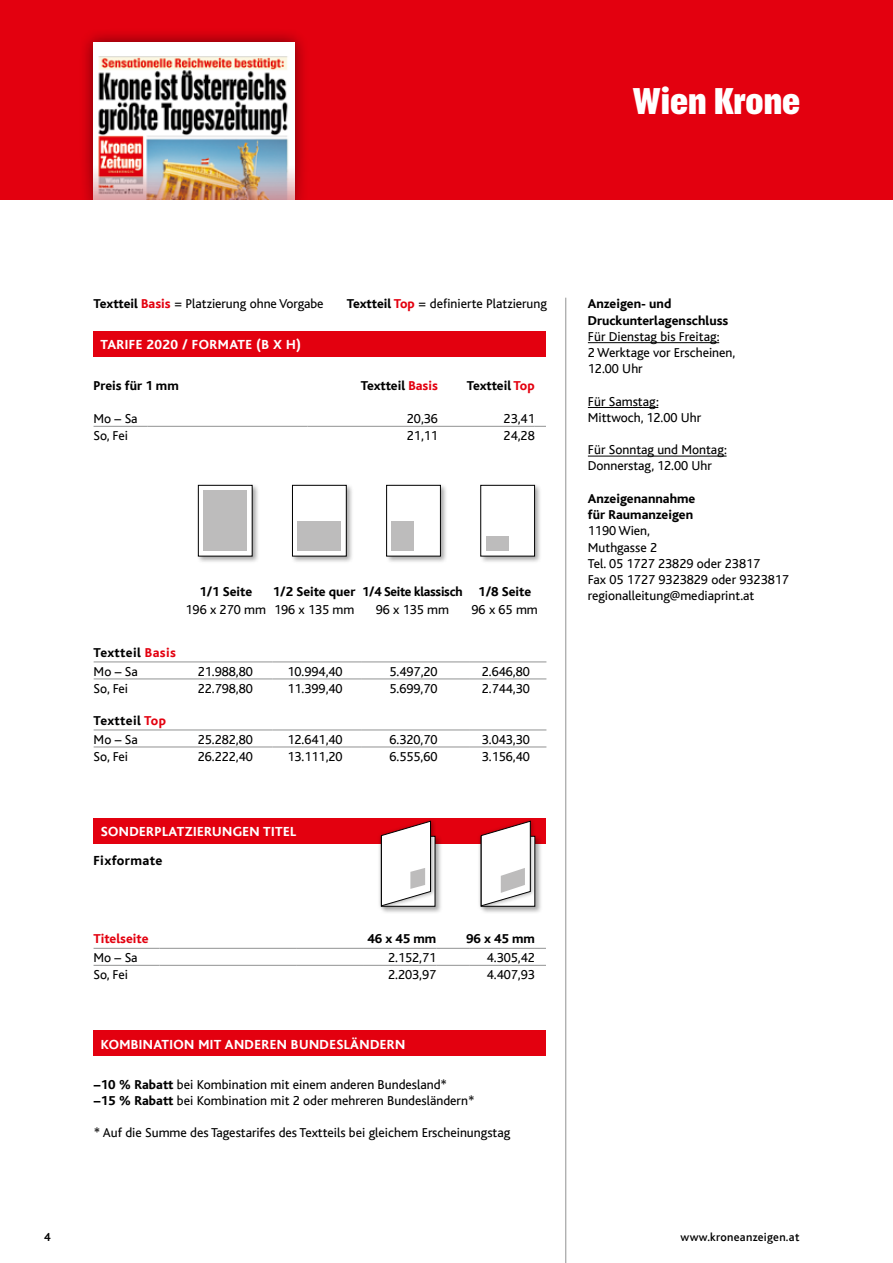
<style>
.page{position:relative;width:893px;height:1263px;background:#fff}
.page>*{position:absolute;margin:0;border:0;box-sizing:border-box;transform-origin:0 0}
.t1{font:700 condensed 36px "Placard";color:#fff}
.t2{font:800 13.8px "Bliss";letter-spacing:.03em;color:#fff}
.t3{font:800 13.8px "Bliss";letter-spacing:.03em;color:#000}
.t4{font:13.5px/16.2px "Bliss";color:#000}
.t5{font:800 13.5px/16.2px "Bliss";color:#000}
.t6{font:800 13.5px/19.2px "Bliss";letter-spacing:.03em;color:#000}
.t7{font:800 13.5px "Bliss";letter-spacing:-.02em;color:#000}
.t8{font:800 13.5px "Bliss";color:#e3000f}
.t9{font:500 12px "Bliss";letter-spacing:.025em;color:#000}
.t10{font:700 12px "Bliss";color:#000}
.s1{font-weight:800}
.s2{font-weight:800;color:#e3000f}
.s3{color:#e3000f}
.s4{font-weight:400}
</style>
<div class="page">
<div style="left:0;top:0;width:893px;height:200px;background:#e3000f"></div>
<div style="left:79px;top:28px;width:230px;height:221px;background:#000;opacity:.5"></div>
<img style="left:94px;top:43px;width:201px;height:157px">
<div style="left:0;top:200px;width:893px;height:81px;background:#fff"></div>
<hr style="left:588px;top:342px;width:131px;height:1px;background:#000">
<hr style="left:588px;top:407px;width:70px;height:1px;background:#000">
<hr style="left:588px;top:456px;width:139px;height:1px;background:#000">
<hr style="left:94px;top:679px;width:91px;height:1px;background:#919292">
<hr style="left:185px;top:679px;width:88px;height:1px;background:#919292">
<hr style="left:273px;top:679px;width:89px;height:1px;background:#919292">
<hr style="left:362px;top:679px;width:107px;height:1px;background:#919292">
<hr style="left:469px;top:679px;width:77px;height:1px;background:#919292">
<hr style="left:94px;top:662px;width:91px;height:1px;background:#919292">
<hr style="left:185px;top:662px;width:88px;height:1px;background:#919292">
<hr style="left:273px;top:662px;width:89px;height:1px;background:#919292">
<hr style="left:362px;top:662px;width:107px;height:1px;background:#919292">
<hr style="left:469px;top:662px;width:77px;height:1px;background:#919292">
<hr style="left:94px;top:730px;width:91px;height:1px;background:#919292">
<hr style="left:185px;top:730px;width:88px;height:1px;background:#919292">
<hr style="left:273px;top:730px;width:89px;height:1px;background:#919292">
<hr style="left:362px;top:730px;width:107px;height:1px;background:#919292">
<hr style="left:469px;top:730px;width:77px;height:1px;background:#919292">
<hr style="left:94px;top:747px;width:91px;height:1px;background:#919292">
<hr style="left:185px;top:747px;width:88px;height:1px;background:#919292">
<hr style="left:273px;top:747px;width:89px;height:1px;background:#919292">
<hr style="left:362px;top:747px;width:107px;height:1px;background:#919292">
<hr style="left:469px;top:747px;width:77px;height:1px;background:#919292">
<div style="left:94px;top:332px;width:452px;height:25px;background:#e3000f"></div>
<div style="left:291px;top:483px;width:63px;height:81px;background:#000;opacity:.35"></div>
<div style="left:292px;top:485px;width:54px;height:71px;background:#fff"></div>
<div style="left:292px;top:485px;width:54px;height:71px;border:1px solid #000"></div>
<div style="left:298px;top:521px;width:43px;height:30px;background:#bdbcbc"></div>
<div style="left:385px;top:483px;width:63px;height:81px;background:#000;opacity:.35"></div>
<div style="left:387px;top:485px;width:53px;height:71px;background:#fff"></div>
<div style="left:386px;top:485px;width:55px;height:71px;border:1px solid #000"></div>
<div style="left:392px;top:521px;width:22px;height:30px;background:#bdbcbc"></div>
<div style="left:479px;top:483px;width:63px;height:81px;background:#000;opacity:.35"></div>
<div style="left:481px;top:485px;width:54px;height:71px;background:#fff"></div>
<div style="left:481px;top:485px;width:54px;height:71px;border:1px solid #000"></div>
<div style="left:486px;top:536px;width:22px;height:15px;background:#bdbcbc"></div>
<div style="left:196px;top:483px;width:64px;height:81px;background:#000;opacity:.35"></div>
<div style="left:198px;top:485px;width:54px;height:71px;background:#fff"></div>
<div style="left:198px;top:485px;width:54px;height:71px;border:1px solid #000"></div>
<div style="left:204px;top:491px;width:43px;height:60px;background:#bdbcbc"></div>
<hr style="left:94px;top:426px;width:53px;height:1px;background:#919292">
<hr style="left:147px;top:426px;width:160px;height:1px;background:#919292">
<hr style="left:307px;top:426px;width:131px;height:1px;background:#919292">
<hr style="left:438px;top:426px;width:97px;height:1px;background:#919292">
<hr style="left:565px;top:298px;width:1px;height:965px;background:#919292">
<div style="left:94px;top:1030px;width:452px;height:26px;background:#e3000f"></div>
<div style="left:94px;top:818px;width:452px;height:25px;background:#e3000f"></div>
<hr style="left:94px;top:948px;width:65px;height:1px;background:#919292">
<hr style="left:159px;top:948px;width:137px;height:1px;background:#919292">
<hr style="left:296px;top:948px;width:67px;height:1px;background:#919292">
<hr style="left:363px;top:948px;width:73px;height:1px;background:#919292">
<hr style="left:436px;top:948px;width:34px;height:1px;background:#919292">
<hr style="left:470px;top:948px;width:65px;height:1px;background:#919292">
<hr style="left:94px;top:965px;width:65px;height:1px;background:#919292">
<hr style="left:159px;top:965px;width:137px;height:1px;background:#919292">
<hr style="left:296px;top:965px;width:67px;height:1px;background:#919292">
<hr style="left:363px;top:965px;width:73px;height:1px;background:#919292">
<hr style="left:436px;top:965px;width:34px;height:1px;background:#919292">
<hr style="left:470px;top:965px;width:65px;height:1px;background:#919292">
<div style="left:380px;top:834px;width:63px;height:80px;background:#000;opacity:.35"></div>
<div style="left:377px;top:818px;width:59px;height:93px;background:#000;opacity:.35"></div>
<svg style="left:381px;top:821px;width:50px;height:85px"></svg>
<div style="left:479px;top:834px;width:63px;height:80px;background:#000;opacity:.35"></div>
<div style="left:477px;top:818px;width:59px;height:93px;background:#000;opacity:.35"></div>
<svg style="left:481px;top:821px;width:50px;height:85px"></svg>
<h1 class="t1" style="left:633px;top:82px;width:169px">Wien Krone</h1>
<p class="t4" style="left:94px;top:296px;width:232px"><span class="s1">Textteil</span> <span class="s2">Basis</span> = Platzierung ohne Vorgabe</p>
<p class="t4" style="left:347px;top:296px;width:202px"><span class="s1">Textteil</span> <span class="s2">Top</span> = definierte Platzierung</p>
<p class="t2" style="left:101px;top:338px;width:202px">TARIFE 2020 / FORMATE (B X H)</p>
<p class="t5" style="left:94px;top:378px;width:87px">Preis für 1 mm</p>
<p class="t5" style="left:361px;top:378px;width:79px">Textteil <span class="s3">Basis</span></p>
<p class="t5" style="left:467px;top:378px;width:70px">Textteil <span class="s3">Top</span></p>
<p class="t4" style="left:94px;top:411px;width:46px">Mo – Sa</p>
<p class="t4" style="left:407px;top:411px;width:33px">20,36</p>
<p class="t4" style="left:504px;top:411px;width:33px">23,41</p>
<p class="t4" style="left:94px;top:428px;width:36px">So, Fei</p>
<p class="t4" style="left:407px;top:428px;width:33px">21,11</p>
<p class="t4" style="left:504px;top:428px;width:33px">24,28</p>
<p class="t5" style="left:199px;top:584px;width:54px">1/1 Seite</p>
<p class="t4" style="left:186px;top:602px;width:82px">196 x 270 mm</p>
<p class="t7" style="left:362px;top:585px;width:102px">1/4 Seite klassisch</p>
<p class="t4" style="left:376px;top:602px;width:75px">96 x 135 mm</p>
<p class="t5" style="left:273px;top:584px;width:84px">1/2 Seite quer</p>
<p class="t4" style="left:274px;top:602px;width:82px">196 x 135 mm</p>
<p class="t5" style="left:478px;top:584px;width:54px">1/8 Seite</p>
<p class="t4" style="left:472px;top:602px;width:68px">96 x 65 mm</p>
<p class="t6" style="left:94px;top:643px;width:84px">Textteil <span class="s3">Basis<br></span><span class="s4">Mo – Sa</span></p>
<p class="t4" style="left:198px;top:663px;width:57px">21.988,80</p>
<p class="t4" style="left:287px;top:663px;width:57px">10.994,40</p>
<p class="t4" style="left:390px;top:663px;width:50px">5.497,20</p>
<p class="t4" style="left:482px;top:663px;width:50px">2.646,80</p>
<p class="t4" style="left:94px;top:681px;width:36px">So, Fei</p>
<p class="t4" style="left:198px;top:681px;width:57px">22.798,80</p>
<p class="t4" style="left:287px;top:681px;width:57px">11.399,40</p>
<p class="t4" style="left:390px;top:681px;width:50px">5.699,70</p>
<p class="t4" style="left:482px;top:681px;width:50px">2.744,30</p>
<p class="t5" style="left:94px;top:711px;width:74px;line-height:19.2px">Textteil <span class="s3">Top<br></span><span class="s4">Mo – Sa</span></p>
<p class="t4" style="left:198px;top:732px;width:57px">25.282,80</p>
<p class="t4" style="left:287px;top:732px;width:57px">12.641,40</p>
<p class="t4" style="left:390px;top:732px;width:50px">6.320,70</p>
<p class="t4" style="left:482px;top:732px;width:50px">3.043,30</p>
<p class="t4" style="left:94px;top:749px;width:36px">So, Fei</p>
<p class="t4" style="left:198px;top:749px;width:57px">26.222,40</p>
<p class="t4" style="left:287px;top:749px;width:57px">13.111,20</p>
<p class="t4" style="left:390px;top:749px;width:50px">6.555,60</p>
<p class="t4" style="left:482px;top:749px;width:50px">3.156,40</p>
<p class="t2" style="left:101px;top:824px;width:197px">SONDERPLATZIERUNGEN TITEL</p>
<p class="t3" style="left:94px;top:853px;width:70px">Fixformate</p>
<p class="t8" style="left:94px;top:931px;width:57px">Titelseite</p>
<p class="t5" style="left:367px;top:931px;width:70px">46 x 45 mm</p>
<p class="t5" style="left:466px;top:931px;width:70px">96 x 45 mm</p>
<p class="t4" style="left:94px;top:950px;width:46px">Mo – Sa</p>
<p class="t4" style="left:388px;top:950px;width:50px">2.152,71</p>
<p class="t4" style="left:487px;top:950px;width:50px">4.305,42</p>
<p class="t4" style="left:94px;top:967px;width:36px">So, Fei</p>
<p class="t4" style="left:388px;top:967px;width:50px">2.203,97</p>
<p class="t4" style="left:487px;top:967px;width:50px">4.407,93</p>
<p class="t2" style="left:101px;top:1037px;width:306px">KOMBINATION MIT ANDEREN BUNDESLÄNDERN</p>
<p class="t4" style="left:94px;top:1076px;width:382px"><span class="s1">–10 % Rabatt</span> bei Kombination mit einem anderen Bundesland*<br><span class="s1">–15 % Rabatt</span> bei Kombination mit 2 oder mehreren Bundesländern*</p>
<p class="t4" style="left:94px;top:1125px;width:418px">* Auf die Summe des Tagestarifes des Textteils bei gleichem Erscheinungstag</p>
<p class="t5" style="left:588px;top:296px;width:142px">Anzeigen- und<br>Druckunterlagenschluss</p>
<p class="t4" style="left:588px;top:329px;width:149px">Für Dienstag bis Freitag:<br>2 Werktage vor Erscheinen,<br>12.00 Uhr</p>
<p class="t4" style="left:588px;top:393px;width:115px">Für Samstag:<br>Mittwoch, 12.00 Uhr</p>
<p class="t4" style="left:588px;top:442px;width:141px">Für Sonntag und Montag:<br>Donnerstag, 12.00 Uhr</p>
<p class="t5" style="left:588px;top:491px;width:109px">Anzeigenannahme für Raumanzeigen</p>
<p class="t4" style="left:588px;top:523px;width:203px">1190 Wien,<br>Muthgasse 2<br>Tel. 05 1727 23829 oder 23817<br>Fax 05 1727 9323829 oder 9323817 regionalleitung@mediaprint.at</p>
<p class="t10" style="left:44px;top:1230px;width:8px">4</p>
<p class="t9" style="left:681px;top:1230px;width:120px">www.kroneanzeigen.at</p>
</div>
